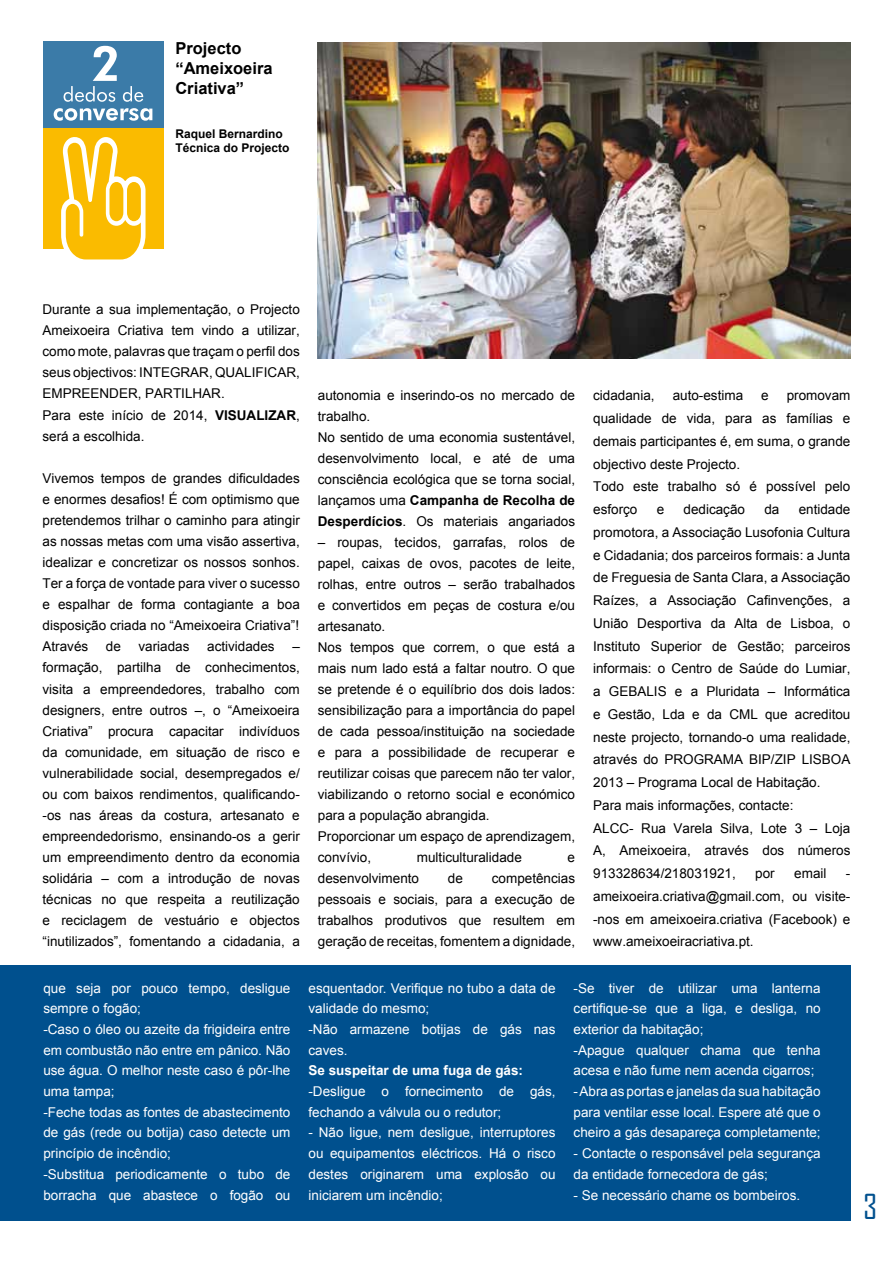
<style>
.page{position:relative;width:893px;height:1263px;background:#fff}
.page>*{position:absolute;margin:0;border:0;box-sizing:border-box;transform-origin:0 0}
.t1{font:33px "Agency FB";color:#00508e}
.t2{font:700 16.5px/19.8px "Arial";color:#000}
.t3{font:13.5px/21px "Arial";color:#000}
.t4{font:13.5px/20.7px "Arial";color:#fff}
.t5{font:700 13.5px "Arial";color:#fff}
.t6{font:700 12px/14.4px "Arial";color:#000}
.s1{font-weight:700}
</style>
<div class="page">
<div style="left:0;top:965px;width:850px;height:255px;background:#00508e"></div>
<img style="left:318px;top:42px;width:532px;height:317px">
<div style="left:43px;top:42px;width:121px;height:207px;background:#3b7ba8"></div>
<svg style="left:123px;top:86px;width:20px;height:16px"></svg>
<div style="left:43px;top:128px;width:121px;height:121px;background:#fabb00"></div>
<svg style="left:64px;top:46px;width:53px;height:56px"></svg>
<svg style="left:54px;top:108px;width:98px;height:152px"></svg>
<p class="t2" style="left:175px;top:39px;width:99px">Projecto “Ameixoeira<br>Criativa”</p>
<p class="t6" style="left:175px;top:127px;width:116px">Raquel Bernardino<br>Técnica do Projecto</p>
<p class="t3" style="left:43px;top:299px;width:259px">Durante a sua implementação, o Projecto Ameixoeira Criativa tem vindo a utilizar, como mote, palavras que traçam o perfil dos seus objectivos: INTEGRAR, QUALIFICAR, EMPREENDER, PARTILHAR.<br>Para este início de 2014, <span class="s1">VISUALIZAR</span>, será a escolhida.</p>
<p class="t3" style="left:43px;top:468px;width:259px;text-align:justify">Vivemos tempos de grandes dificuldades e enormes desafios! É com optimismo que pretendemos trilhar o caminho para atingir as nossas metas com uma visão assertiva, idealizar e concretizar os nossos sonhos.<br>Ter a força de vontade para viver o sucesso e espalhar de forma contagiante a boa disposição criada no “Ameixoeira Criativa”!<br>Através</p>
<p class="t3" style="left:106px;top:636px;width:17px">de</p>
<p class="t3" style="left:139px;top:636px;width:53px">variadas</p>
<p class="t3" style="left:207px;top:636px;width:69px">actividades</p>
<p class="t3" style="left:43px;top:636px;width:259px;text-align:right">–<br>formação, partilha de conhecimentos, visita a empreendedores, trabalho com designers, entre outros –, o “Ameixoeira Criativa” procura capacitar indivíduos da comunidade, em situação de risco e vulnerabilidade social, desempregados e/ ou com baixos rendimentos, qualificando&shy;os nas áreas da costura, artesanato e empreendedorismo, ensinando-os a gerir um empreendimento dentro da economia solidária – com a introdução de novas técnicas no que respeita a reutilização e reciclagem de vestuário e objectos “inutilizados”, fomentando a cidadania, a</p>
<p class="t3" style="left:318px;top:385px;width:259px">autonomia e inserindo-os no mercado de trabalho.<br>No sentido de uma economia sustentável, desenvolvimento local, e até de uma consciência ecológica que se torna social, lançamos uma <span class="s1">Campanha de Recolha de Desperdícios</span>. Os materiais angariados</p>
<p class="t3" style="left:318px;top:532px;width:259px">– roupas, tecidos, garrafas, rolos de papel, caixas de ovos, pacotes de leite, rolhas, entre outros – serão trabalhados e convertidos em peças de costura e/ou artesanato.<br>Nos tempos que correm, o que está a mais num lado está a faltar noutro. O que se pretende é o equilíbrio dos dois lados: sensibilização para a importância do papel de cada pessoa/instituição na sociedade e para a possibilidade de recuperar e reutilizar coisas que parecem não ter valor, viabilizando o retorno social e económico para a população abrangida.<br>Proporcionar um espaço de aprendizagem, convívio,</p>
<p class="t3" style="left:417px;top:847px;width:107px">multiculturalidade</p>
<p class="t3" style="left:568px;top:847px;width:9px">e</p>
<p class="t3" style="left:318px;top:868px;width:103px">desenvolvimento</p>
<p class="t3" style="left:448px;top:868px;width:17px">de</p>
<p class="t3" style="left:318px;top:868px;width:259px;text-align:justify;text-indent:174px">competências pessoais e sociais, para a execução de trabalhos produtivos que resultem em geração de receitas, fomentem a dignidade,</p>
<p class="t3" style="left:593px;top:385px;width:63px">cidadania,</p>
<p class="t3" style="left:673px;top:385px;width:72px">auto-estima</p>
<p class="t3" style="left:761px;top:385px;width:9px">e</p>
<p class="t3" style="left:593px;top:384px;width:259px;line-height:22.8px;text-indent:194px">promovam qualidade de vida, para as famílias e demais participantes é, em suma, o grande objectivo deste Projecto.<br>Todo este trabalho só é possível pelo esforço</p>
<p class="t3" style="left:593px;top:498px;width:259px;line-height:22.8px;text-indent:205px">entidade promotora, a Associação Lusofonia Cultura e Cidadania; dos parceiros formais: a Junta de Freguesia de Santa Clara, a Associação Raízes, a Associação Cafinvenções, a União Desportiva da Alta de Lisboa, o Instituto Superior de Gestão; parceiros informais: o Centro de Saúde do Lumiar, a GEBALIS e a Pluridata – Informática e Gestão, Lda e da CML que acreditou neste projecto, tornando-o uma realidade, através do PROGRAMA BIP/ZIP LISBOA 2013 – Programa Local de Habitação.<br>Para mais informações, contacte:<br>ALCC- Rua Varela Silva, Lote 3 – Loja A, Ameixoeira, através dos números 913328634/218031921,</p>
<p class="t3" style="left:657px;top:499px;width:9px">e</p>
<p class="t3" style="left:683px;top:499px;width:63px">dedicação</p>
<p class="t3" style="left:764px;top:499px;width:17px">da</p>
<p class="t3" style="left:755px;top:863px;width:21px">por</p>
<p class="t3" style="left:794px;top:863px;width:34px">email</p>
<p class="t3" style="left:846px;top:863px;width:6px">-</p>
<p class="t3" style="left:593px;top:886px;width:258px">ameixoeira.criativa@gmail.com, ou visite-</p>
<p class="t3" style="left:598px;top:908px;width:254px">nos em ameixoeira.criativa (Facebook) e</p>
<p class="t3" style="left:593px;top:931px;width:162px">www.ameixoeiracriativa.pt.</p>
<p class="t4" style="left:43px;top:978px;width:249px">que seja por pouco tempo, desligue sempre o fogão;<br>-Caso o óleo ou azeite da frigideira entre em combustão não entre em pânico. Não use água. O melhor neste caso é pôr-lhe uma tampa;<br>-Feche todas as fontes de abastecimento de gás (rede ou botija) caso detecte um princípio de incêndio;<br>-Substitua periodicamente o tubo de borracha que abastece o fogão ou</p>
<p class="t4" style="left:308px;top:977px;width:249px">esquentador. Verifique no tubo a data de validade do mesmo;<br>-Não armazene botijas de gás nas caves.</p>
<p class="t5" style="left:308px;top:1061px;width:216px">Se suspeitar de uma fuga de gás:</p>
<p class="t4" style="left:308px;top:1081px;width:249px">-Desligue o fornecimento de gás, fechando a válvula ou o redutor;</p>
<p class="t4" style="left:308px;top:1122px;width:249px;text-align:justify">- Não ligue, nem desligue, interruptores ou equipamentos eléctricos. Há o risco destes originarem uma explosão ou iniciarem um incêndio;</p>
<p class="t4" style="left:574px;top:977px;width:249px">-Se tiver de utilizar uma lanterna certifique-se que a liga, e desliga, no exterior da habitação;<br>-Apague qualquer chama que tenha acesa e não fume nem acenda cigarros;</p>
<p class="t4" style="left:574px;top:1081px;width:249px;text-align:justify">- Abra as portas e janelas da sua habitação para ventilar esse local. Espere até que o cheiro a gás desapareça completamente;</p>
<p class="t4" style="left:574px;top:1143px;width:249px">- Contacte o responsável pela segurança da entidade fornecedora de gás;</p>
<p class="t4" style="left:574px;top:1184px;width:228px">- Se necessário chame os bombeiros.</p>
<h1 class="t1" style="left:863px;top:1186px;width:15px">3</h1>
</div>
